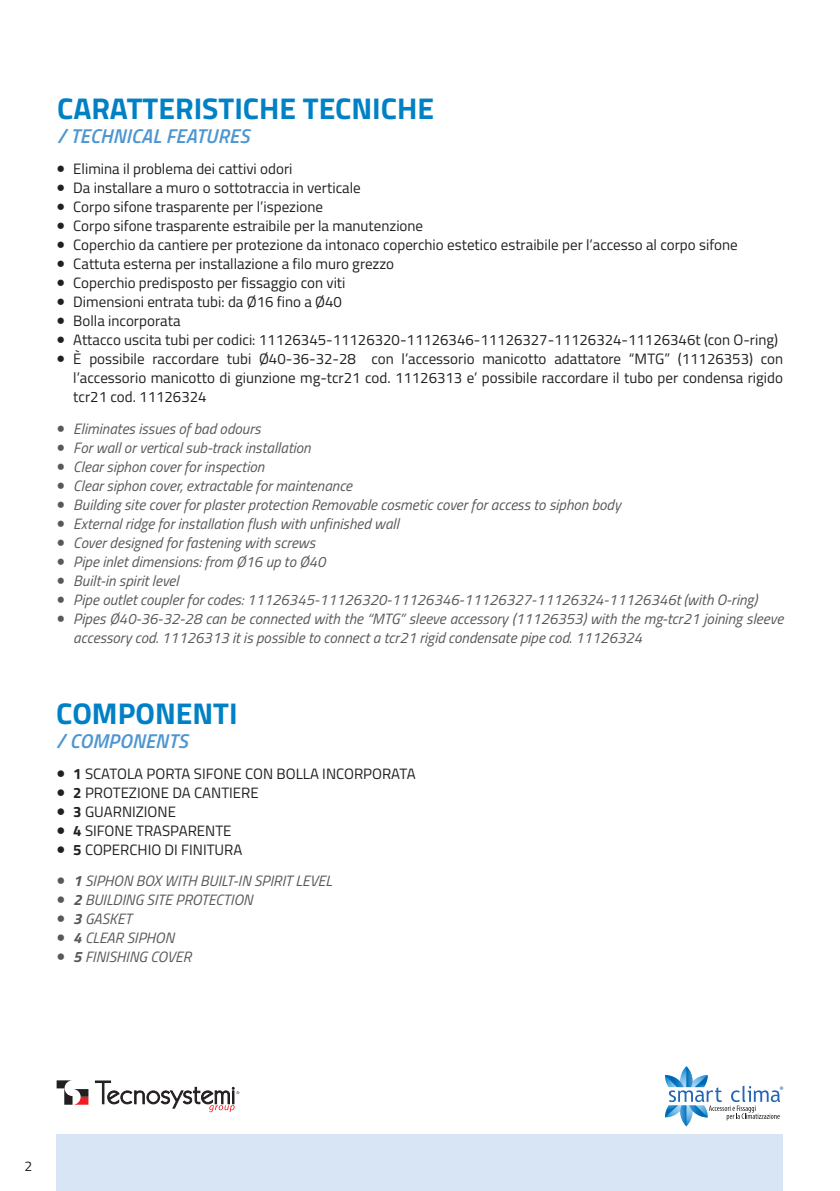
<style>
.page{position:relative;width:840px;height:1191px;background:#fff}
.page>*{position:absolute;margin:0;border:0;box-sizing:border-box;transform-origin:0 0}
.t1{font:700 30px "Titillium Web";color:#0081c5}
.t2{font:italic 600 20px "Titillium Web";letter-spacing:.01em;color:#4e96d1}
.t3{font:15px/19px "Titillium Web";color:#231f20;text-align:justify}
.t4{font:italic 15px/19px "Titillium Web";color:#57585a}
.t5{font:14px "Titillium Web";color:#231f20}
.s1{font-family:"Minion Pro";font-size:24px}
.s2{font-family:"Minion Pro";font-weight:700;font-size:24px}
.s3{font-weight:700}
</style>
<div class="page">
<svg style="left:57px;top:1080px;width:31px;height:24px"></svg>
<svg style="left:95px;top:1080px;width:144px;height:32px"></svg>
<svg style="left:664px;top:1066px;width:118px;height:60px"></svg>
<div style="left:57px;top:1134px;width:725px;height:57px;background:#d8e5f4"></div>
<p class="t1" style="left:57px;top:86px;width:378px">CARATTERISTICHE TECNICHE</p>
<p class="t2" style="left:57px;top:121px;width:194px">/ TECHNICAL FEATURES</p>
<p class="t3" style="left:56px;top:159px;width:237px"><span class="s1">•</span> Elimina il problema dei cattivi odori</p>
<p class="t3" style="left:56px;top:178px;width:306px"><span class="s1">•</span> Da installare a muro o sottotraccia in verticale</p>
<p class="t3" style="left:56px;top:197px;width:268px"><span class="s1">•</span> Corpo sifone trasparente per l’ispezione</p>
<p class="t3" style="left:56px;top:216px;width:368px"><span class="s1">•</span> Corpo sifone trasparente estraibile per la manutenzione</p>
<p class="t3" style="left:56px;top:235px;width:682px"><span class="s1">•</span> Coperchio da cantiere per protezione da intonaco coperchio estetico estraibile per l’accesso al corpo sifone</p>
<p class="t3" style="left:56px;top:254px;width:339px"><span class="s1">•</span> Cattuta esterna per installazione a filo muro grezzo</p>
<p class="t3" style="left:56px;top:273px;width:290px"><span class="s1">•</span> Coperchio predisposto per fissaggio con viti</p>
<p class="t3" style="left:56px;top:292px;width:287px"><span class="s1">•</span> Dimensioni entrata tubi: da Ø16 fino a Ø40</p>
<p class="t3" style="left:56px;top:311px;width:126px"><span class="s1">•</span> Bolla incorporata</p>
<p class="t3" style="left:56px;top:330px;width:723px"><span class="s1">•</span> Attacco uscita tubi per codici: 11126345-11126320-11126346-11126327-11126324-11126346t (con O-ring)</p>
<p class="t3" style="left:73px;top:349px;width:711px;text-indent:-17px"><span class="s1">•</span> È possibile raccordare tubi Ø40-36-32-28 con l’accessorio manicotto adattatore “MTG” (11126353) con l’accessorio manicotto di giunzione mg-tcr21 cod. 11126313 e’ possibile raccordare il tubo per condensa rigido tcr21 cod. 11126324</p>
<p class="t4" style="left:56px;top:418px;width:206px"><span class="s1">•</span> Eliminates issues of bad odours</p>
<p class="t4" style="left:56px;top:437px;width:256px"><span class="s1">•</span> For wall or vertical sub-track installation</p>
<p class="t4" style="left:56px;top:456px;width:209px"><span class="s1">•</span> Clear siphon cover for inspection</p>
<p class="t4" style="left:56px;top:475px;width:297px"><span class="s1">•</span> Clear siphon cover, extractable for maintenance</p>
<p class="t4" style="left:56px;top:494px;width:566px"><span class="s1">•</span> Building site cover for plaster protection Removable cosmetic cover for access to siphon body</p>
<p class="t4" style="left:56px;top:513px;width:344px"><span class="s1">•</span> External ridge for installation flush with unfinished wall</p>
<p class="t4" style="left:56px;top:532px;width:260px"><span class="s1">•</span> Cover designed for fastening with screws</p>
<p class="t4" style="left:56px;top:551px;width:271px"><span class="s1">•</span> Pipe inlet dimensions: from Ø16 up to Ø40</p>
<p class="t4" style="left:56px;top:570px;width:124px"><span class="s1">•</span> Built-in spirit level</p>
<p class="t4" style="left:56px;top:589px;width:702px"><span class="s1">•</span> Pipe outlet coupler for codes: 11126345-11126320-11126346-11126327-11126324-11126346t (with O-ring)</p>
<p class="t4" style="left:73px;top:608px;width:711px;text-indent:-17px"><span class="s1">•</span> Pipes Ø40-36-32-28 can be connected with the “MTG” sleeve accessory (11126353) with the mg-tcr21 joining sleeve accessory cod. 11126313 it is possible to connect a tcr21 rigid condensate pipe cod. 11126324</p>
<p class="t1" style="left:56px;top:690px;width:183px">COMPONENTI</p>
<p class="t2" style="left:56px;top:725px;width:133px">/ COMPONENTS</p>
<p class="t3" style="left:56px;top:763px;width:360px"><span class="s2">•</span> <span class="s3">1</span> SCATOLA PORTA SIFONE CON BOLLA INCORPORATA</p>
<p class="t3" style="left:56px;top:782px;width:204px"><span class="s2">•</span> <span class="s3">2</span> PROTEZIONE DA CANTIERE</p>
<p class="t3" style="left:56px;top:801px;width:121px"><span class="s2">•</span> <span class="s3">3</span> GUARNIZIONE</p>
<p class="t3" style="left:56px;top:820px;width:177px"><span class="s2">•</span> <span class="s3">4</span> SIFONE TRASPARENTE</p>
<p class="t3" style="left:56px;top:839px;width:187px"><span class="s2">•</span> <span class="s3">5</span> COPERCHIO DI FINITURA</p>
<p class="t4" style="left:56px;top:871px;width:277px"><span class="s2">•</span> <span class="s3">1</span> SIPHON BOX WITH BUILT-IN SPIRIT LEVEL</p>
<p class="t4" style="left:56px;top:890px;width:198px"><span class="s2">•</span> <span class="s3">2</span> BUILDING SITE PROTECTION</p>
<p class="t4" style="left:56px;top:909px;width:77px"><span class="s2">•</span> <span class="s3">3</span> GASKET</p>
<p class="t4" style="left:56px;top:928px;width:119px"><span class="s2">•</span> <span class="s3">4</span> CLEAR SIPHON</p>
<p class="t4" style="left:56px;top:947px;width:136px"><span class="s2">•</span> <span class="s3">5</span> FINISHING COVER</p>
<p class="t5" style="left:24px;top:1156px;width:9px">2</p>
</div>
